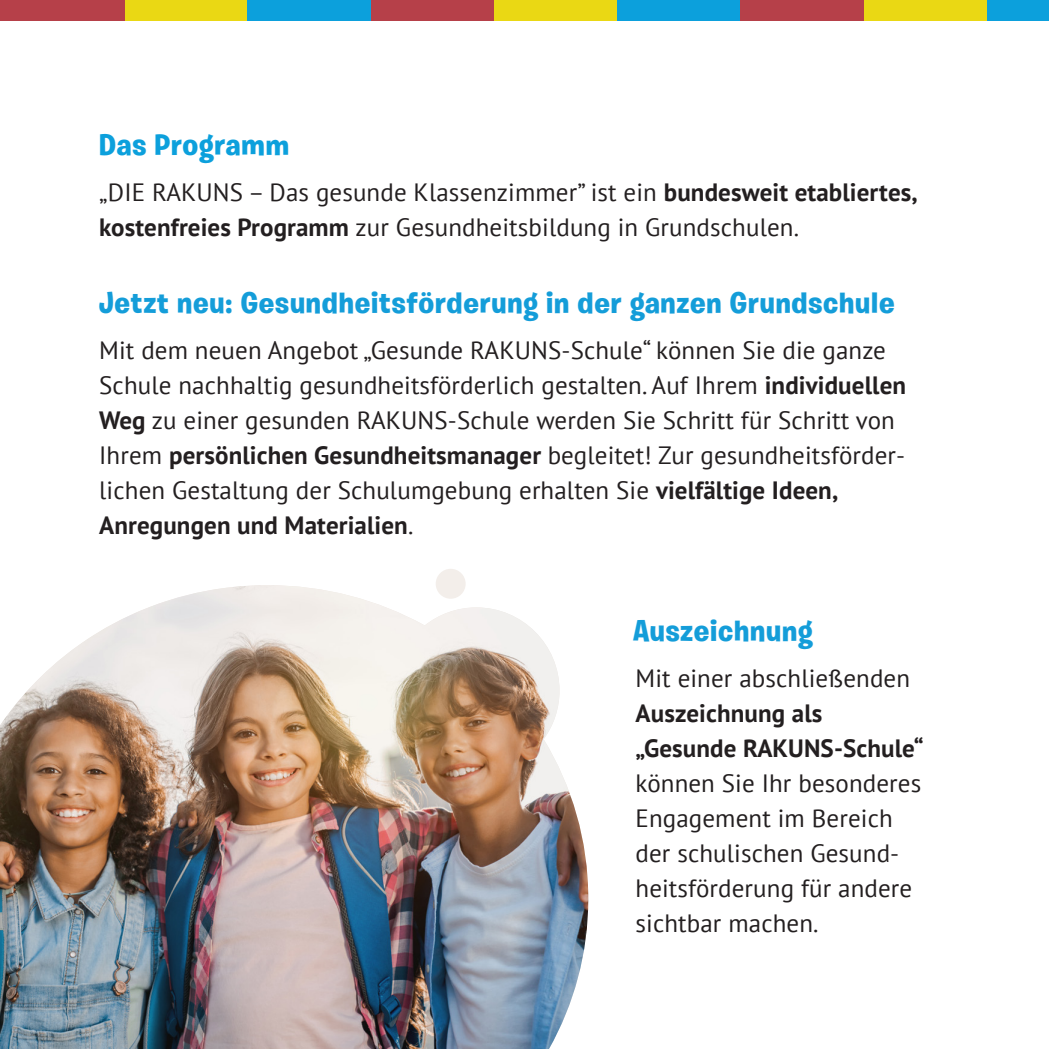
<style>
.page{position:relative;width:1049px;height:1049px;background:#fff}
.page>*{position:absolute;margin:0;border:0;box-sizing:border-box;transform-origin:0 0}
.Copy{font:700 30px "Burbank Big";letter-spacing:.03em;color:#149dd9}
.Copy-2{font:700 30px "Burbank Big";letter-spacing:.03em;color:#0ca0dc}
.Copy-3{font:25px/35px "PT Sans";letter-spacing:.005em;color:#231f20}
.s1{font-weight:700}
</style>
<div class="page">
<div style="left:125px;top:0;width:123px;height:20px;background:#ead814"></div>
<div style="left:248px;top:0;width:123px;height:20px;background:#0ca0dc"></div>
<div style="left:0;top:0;width:125px;height:20px;background:#b64049"></div>
<div style="left:371px;top:0;width:123px;height:20px;background:#b64049"></div>
<div style="left:494px;top:0;width:123px;height:20px;background:#ead814"></div>
<div style="left:864px;top:0;width:123px;height:20px;background:#ead814"></div>
<div style="left:617px;top:0;width:124px;height:20px;background:#0ca0dc"></div>
<div style="left:741px;top:0;width:123px;height:20px;background:#b64049"></div>
<div style="left:987px;top:0;width:62px;height:20px;background:#0ca0dc"></div>
<div style="left:436px;top:569px;width:30px;height:30px;background:#f3eeea;border-radius:50%"></div>
<img style="left:0;top:585px;width:588px;height:464px">
<p class="Copy-2" style="left:99px;top:127px;width:191px">Das Programm</p>
<p class="Copy-3" style="left:99px;top:174px;width:819px">„DIE RAKUNS – Das gesunde Klassenzimmer” ist ein <span class="s1">bundesweit etabliertes, kostenfreies Programm</span> zur Gesundheitsbildung in Grundschulen.</p>
<p class="Copy" style="left:99px;top:285px;width:797px">Jetzt neu: Gesundheitsförderung in der ganzen Grundschule</p>
<p class="Copy-3" style="left:99px;top:332px;width:808px">Mit dem neuen Angebot „Gesunde RAKUNS-Schule“ können Sie die ganze Schule nachhaltig gesundheitsförderlich gestalten. Auf Ihrem <span class="s1">individuellen Weg</span> zu einer gesunden RAKUNS-Schule werden Sie Schritt für Schritt von Ihrem <span class="s1">persönlichen Gesundheitsmanager</span> begleitet! Zur gesundheitsförder&shy;lichen Gestaltung der Schulumgebung erhalten Sie <span class="s1">vielfältige Ideen, Anregungen und Materialien</span>.</p>
<p class="Copy" style="left:633px;top:612px;width:181px">Auszeichnung</p>
<p class="Copy-3" style="left:635px;top:660px;width:290px">Mit einer abschließenden<br><span class="s1">Auszeichnung als „Gesunde RAKUNS-Schule“ </span>können Sie Ihr besonderes<br>Engagement im Bereich der schulischen Gesund&shy;heitsförderung für andere sichtbar machen.</p>
</div>
